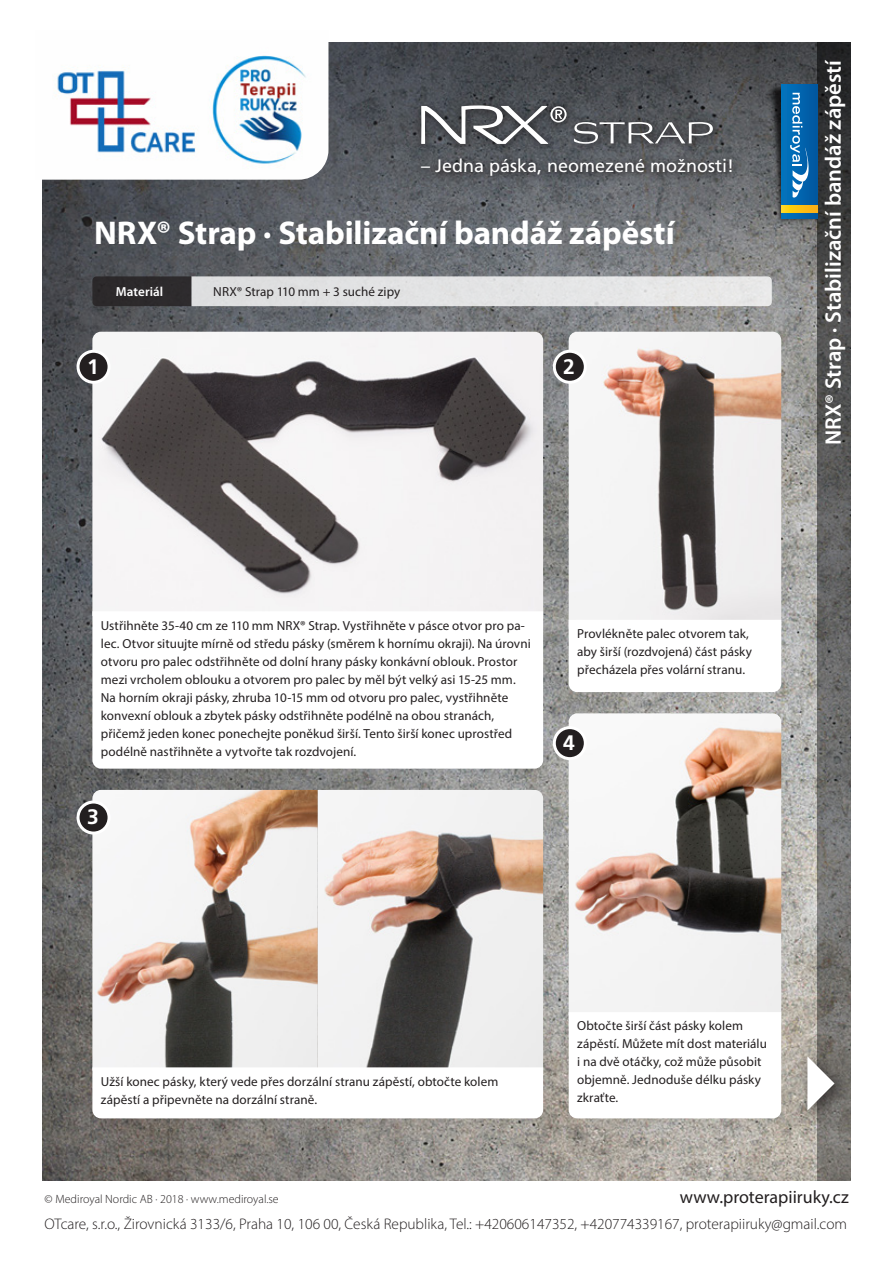
<style>
.page{position:relative;width:893px;height:1263px;background:#fff}
.page>*{position:absolute;margin:0;border:0;box-sizing:border-box;transform-origin:0 0}
.t1{font:700 33px "Myriad Pro";letter-spacing:-.005em;color:#fff}
.t2{font:600 22.5px "Myriad Pro";color:#fff}
.t3{font:700 21px "Frutiger";color:#fff}
.t4{font:18px "Frutiger";color:#fff}
.t5{font:18px "Myriad Pro";color:#231f20}
.t6{font:300 15.3px "Myriad Pro";color:#231f20}
.t7{font:13.2px/18px "Myriad Pro";letter-spacing:.005em;color:#231f20}
.t8{font:600 13.2px "Myriad Pro";letter-spacing:.005em;color:#fff}
.t9{font:300 12px "Myriad Pro";color:#231f20}
</style>
<div class="page">
<img style="left:43px;top:43px;width:775px;height:1137px">
<svg style="left:818px;top:43px;width:32px;height:1137px;background:#5b5a5a"></svg>
<img style="left:92px;top:332px;width:451px;height:279px">
<img style="left:569px;top:332px;width:212px;height:288px">
<img style="left:569px;top:713px;width:212px;height:299px">
<svg style="left:92px;top:611px;width:451px;height:158px"></svg>
<svg style="left:569px;top:620px;width:212px;height:72px"></svg>
<svg style="left:92px;top:276px;width:680px;height:30px;background:#c6c6c7"></svg>
<div style="left:78px;top:351px;width:31px;height:31px;background:#231f20;border-radius:50%"></div>
<div style="left:77px;top:350px;width:34px;height:34px;border:3px solid #fff;border-radius:50%"></div>
<img style="left:92px;top:790px;width:451px;height:277px">
<svg style="left:92px;top:1067px;width:451px;height:51px"></svg>
<div style="left:78px;top:802px;width:31px;height:31px;background:#231f20;border-radius:50%"></div>
<div style="left:77px;top:800px;width:34px;height:34px;border:3px solid #fff;border-radius:50%"></div>
<div style="left:554px;top:351px;width:31px;height:31px;background:#231f20;border-radius:50%"></div>
<div style="left:553px;top:350px;width:34px;height:34px;border:3px solid #fff;border-radius:50%"></div>
<div style="left:554px;top:728px;width:31px;height:31px;background:#231f20;border-radius:50%"></div>
<div style="left:553px;top:726px;width:34px;height:34px;border:3px solid #fff;border-radius:50%"></div>
<svg style="left:569px;top:1012px;width:212px;height:106px"></svg>
<div style="left:798px;top:1048px;width:53px;height:79px;background:#231f20;opacity:.65"></div>
<svg style="left:807px;top:1056px;width:27px;height:54px"></svg>
<img style="left:759px;top:74px;width:59px;height:155px">
<svg style="left:781px;top:84px;width:37px;height:134px;background:#0868aa"></svg>
<svg style="left:781px;top:206px;width:37px;height:6px"></svg>
<svg style="left:790px;top:93px;width:20px;height:105px;background:#3986c0"></svg>
<div style="left:413px;top:151px;width:329px;height:34px;background:#231f20;opacity:.75"></div>
<div style="left:413px;top:97px;width:144px;height:57px;background:#231f20;opacity:.75"></div>
<div style="left:566px;top:114px;width:157px;height:40px;background:#231f20;opacity:.75"></div>
<svg style="left:574px;top:122px;width:139px;height:22px;background:#727376"></svg>
<div style="left:542px;top:98px;width:34px;height:34px;background:#231f20;opacity:.75"></div>
<svg style="left:421px;top:105px;width:146px;height:39px"></svg>
<img style="left:42px;top:43px;width:286px;height:137px">
<h3 class="t4" style="left:421px;top:155px;width:315px">– Jedna páska, neomezené možnosti!</h3>
<h1 class="t1" style="left:94px;top:211px;width:582px">NRX® Strap · Stabilizační bandáž zápěstí</h1>
<p class="t8" style="left:116px;top:283px;width:49px">Materiál</p>
<p class="t7" style="left:213px;top:282px;width:189px">NRX® Strap 110 mm + 3 suché zipy</p>
<h3 class="t3" style="left:87px;top:354px;width:13px">1</h3>
<h3 class="t3" style="left:563px;top:354px;width:13px">2</h3>
<p class="t7" style="left:101px;top:616px;width:431px">Ustřihněte 35-40 cm ze 110 mm NRX® Strap. Vystřihněte v pásce otvor pro pa&shy;lec. Otvor situujte mírně od středu pásky (směrem k hornímu okraji). Na úrovni otvoru pro palec odstřihněte od dolní hrany pásky konkávní oblouk. Prostor mezi vrcholem oblouku a otvorem pro palec by měl být velký asi 15-25 mm.<br>Na horním okraji pásky, zhruba 10-15 mm od otvoru pro palec, vystřihněte konvexní oblouk a zbytek pásky odstřihněte podélně na obou stranách, přičemž jeden konec ponechejte poněkud širší. Tento širší konec uprostřed podélně nastřihněte a vytvořte tak rozdvojení.</p>
<p class="t7" style="left:577px;top:624px;width:176px">Provlékněte palec otvorem tak, aby širší (rozdvojená) část pásky přecházela přes volární stranu.</p>
<h3 class="t3" style="left:563px;top:730px;width:13px">4</h3>
<h3 class="t3" style="left:87px;top:805px;width:13px">3</h3>
<h2 class="t2" style="left:819px;top:445px;width:387px;rotate:-90deg">NRX® Strap · Stabilizační bandáž zápěstí</h2>
<p class="t7" style="left:101px;top:1072px;width:399px">Užší konec pásky, který vede přes dorzální stranu zápěstí, obtočte kolem zápěstí a připevněte na dorzální straně.</p>
<p class="t7" style="left:577px;top:1017px;width:191px">Obtočte širší část pásky kolem zápěstí. Můžete mít dost materiálu i na dvě otáčky, což může působit objemně. Jednoduše délku pásky zkraťte.</p>
<p class="t9" style="left:45px;top:1191px;width:236px">© Mediroyal Nordic AB · 2018 · www.mediroyal.se</p>
<h3 class="t5" style="left:680px;top:1185px;width:170px">www.proterapiiruky.cz</h3>
<p class="t6" style="left:45px;top:1215px;width:804px">OTcare, s.r.o., Žirovnická 3133/6, Praha 10, 106 00, Česká Republika, Tel.: +420606147352, +420774339167, proterapiiruky@gmail.com</p>
</div>
